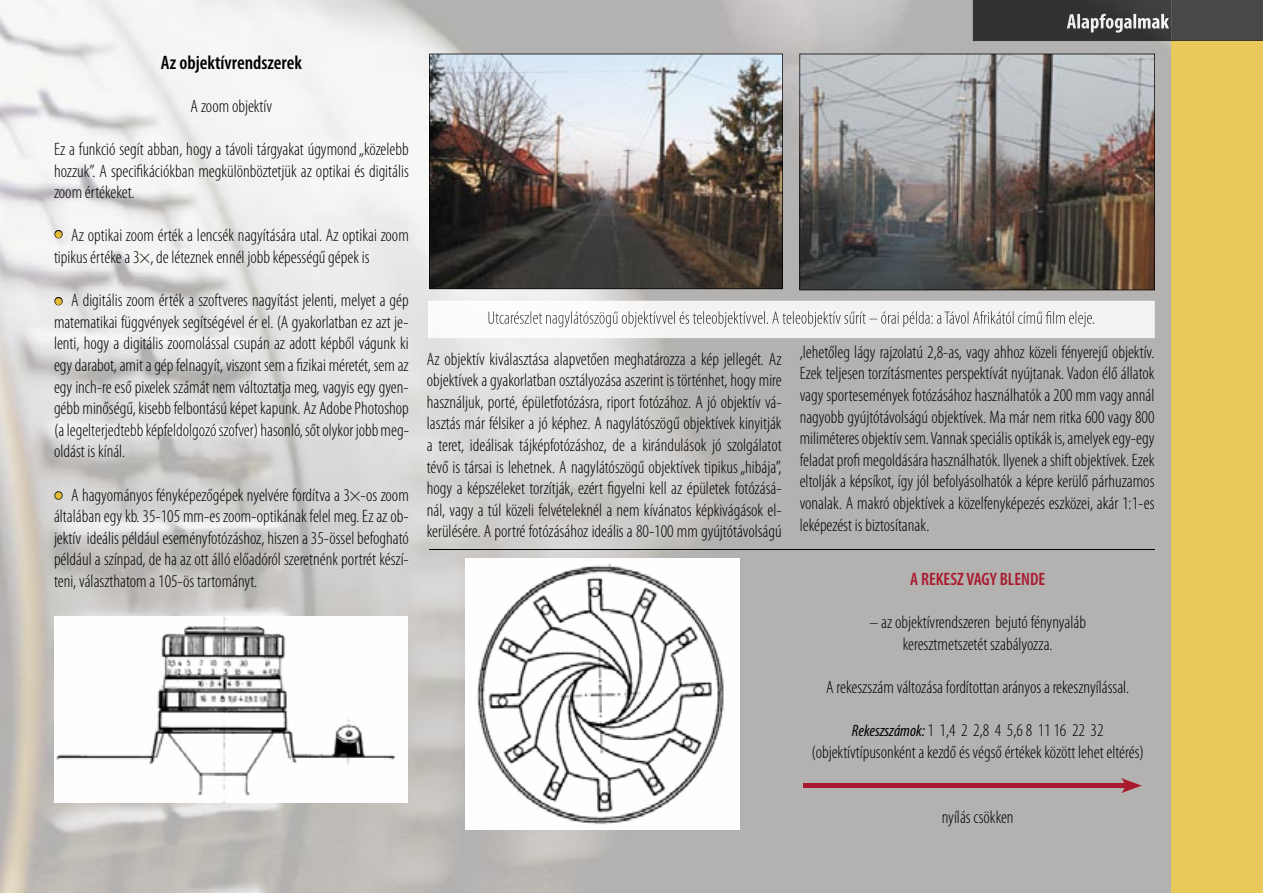
<style>
.page{position:relative;width:1263px;height:893px;background:#fff}
.page>*{position:absolute;margin:0;border:0;box-sizing:border-box;transform-origin:0 0}
.t1{font:700 condensed 31.5px/66.9px "Myriad Pro";color:#e4bb34}
.t2{font:600 condensed 19.5px "Myriad Pro";color:#000}
.t3{font:300 condensed 18px/21.6px "Myriad Pro";color:#000;text-align:justify}
.t4{font:600 condensed 18px "Myriad Pro";color:#a9192d}
.s1{font-weight:400;font-style:italic;font-size:16.5px}
</style>
<div class="page">
<img style="left:0;top:0;width:828px;height:893px">
<div style="left:828px;top:0;width:343px;height:893px;background:#b3b2b0"></div>
<div style="left:1172px;top:41px;width:91px;height:852px;background:#e9c85c"></div>
<div style="left:1171px;top:0;width:92px;height:41px;background:#474848"></div>
<img style="left:973px;top:0;width:198px;height:41px">
<hr style="left:1172px;top:40px;width:91px;height:1px;background:#3d3727">
<img style="left:1067px;top:14px;width:102px;height:19px">
<div style="left:54px;top:230px;width:9px;height:8px;border:2px solid #000;border-radius:50%"></div>
<div style="left:54px;top:297px;width:9px;height:8px;border:2px solid #000;border-radius:50%"></div>
<div style="left:54px;top:491px;width:9px;height:9px;border:2px solid #000;border-radius:50%"></div>
<img style="left:54px;top:617px;width:354px;height:185px">
<img style="left:429px;top:54px;width:354px;height:235px">
<svg style="left:799px;top:54px;width:356px;height:236px;background:#7e7a78"></svg>
<img style="left:428px;top:301px;width:726px;height:37px">
<img style="left:488px;top:311px;width:54px;height:13px">
<img style="left:546px;top:311px;width:548px;height:16px">
<img style="left:466px;top:558px;width:274px;height:272px">
<hr style="left:429px;top:550px;width:725px;height:1px;background:#000">
<div style="left:803px;top:783px;width:326px;height:5px;background:#a9192d"></div>
<svg style="left:1121px;top:778px;width:21px;height:15px"></svg>
<p class="t2" style="left:161px;top:52px;width:142px">Az objektívrendszerek</p>
<p class="t3" style="left:191px;top:96px;width:83px">A zoom objektív</p>
<p class="t3" style="left:54px;top:139px;width:356px">Ez a funkció segít abban, hogy a távoli tárgyakat úgymond „közelebb hozzuk”. A specifikációkban megkülönböztetjük az optikai és digitális zoom értékeket.</p>
<p class="t3" style="left:54px;top:225px;width:356px;text-indent:17px">Az optikai zoom érték a lencsék nagyítására utal. Az optikai zoom tipikus értéke a 3×, de léteznek ennél jobb képességű gépek is</p>
<p class="t3" style="left:54px;top:290px;width:356px;text-indent:17px">A digitális zoom érték a szoftveres nagyítást jelenti, melyet a gép matematikai függvények segítségével ér el. (A gyakorlatban ez azt je&shy;lenti, hogy a digitális zoomolással csupán az adott képből vágunk ki egy darabot, amit a gép felnagyít, viszont sem a fizikai méretét, sem az egy inch-re eső pixelek számát nem változtatja meg, vagyis egy gyen&shy;gébb minőségű, kisebb felbontású képet kapunk. Az Adobe Photoshop (a legelterjedtebb képfeldolgozó szofver) hasonló, sőt olykor jobb meg&shy;oldást is kínál.</p>
<p class="t3" style="left:54px;top:484px;width:356px;text-indent:17px">A hagyományos fényképezőgépek nyelvére fordítva a 3×-os zoom általában egy kb. 35-105 mm-es zoom-optikának felel meg. Ez az ob&shy;jektív ideális például eseményfotózáshoz, hiszen a 35-össel befogható például a színpad, de ha az ott álló előadóról szeretnénk portrét készí&shy;teni, választhatom a 105-ös tartományt.</p>
<h1 class="t1" style="left:54px;top:199px;width:11px">• •</h1>
<h1 class="t1" style="left:54px;top:460px;width:11px">•</h1>
<p class="t3" style="left:427px;top:348px;width:356px">Az objektív kiválasztása alapvetően meghatározza a kép jellegét. Az objektívek a gyakorlatban osztályozása aszerint is történhet, hogy mire használjuk, porté, épületfotózásra, riport fotózához. A jó objektív vá&shy;lasztás már félsiker a jó képhez. A nagylátószögű objektívek kinyitják a teret, ideálisak tájképfotózáshoz, de a kirándulások jó szolgálatot tévő is társai is lehetnek. A nagylátószögű objektívek tipikus „hibája”, hogy a képszéleket torzítják, ezért figyelni kell az épületek fotózásá&shy;nál, vagy a túl közeli felvételeknél a nem kívánatos képkivágások el&shy;kerülésére. A portré fotózásához ideális a 80-100 mm gyújtótávolságú</p>
<p class="t3" style="left:800px;top:342px;width:356px">,lehetőleg lágy rajzolatú 2,8-as, vagy ahhoz közeli fényerejű objektív.<br>Ezek teljesen torzításmentes perspektívát nyújtanak. Vadon élő állatok vagy sportesemények fotózásához használhatók a 200 mm vagy annál nagyobb gyújtótávolságú objektívek. Ma már nem ritka 600 vagy 800 miliméteres objektív sem. Vannak speciális optikák is, amelyek egy-egy feladat profi megoldására használhatók. Ilyenek a shift objektívek. Ezek eltolják a képsíkot, így jól befolyásolhatók a képre kerülő párhuzamos vonalak. A makró objektívek a közelfenyképezés eszközei, akár 1:1-es leképezést is biztosítanak.</p>
<p class="t4" style="left:910px;top:569px;width:137px">A REKESZ VAGY BLENDE</p>
<p class="t3" style="left:869px;top:612px;width:218px;text-align:center">– az objektívrendszeren bejutó fénynyaláb keresztmetszetét szabályozza.</p>
<p class="t3" style="left:826px;top:677px;width:304px">A rekeszszám változása fordítottan arányos a rekesznyílással.</p>
<p class="t3" style="left:811px;top:720px;width:334px;text-align:center"><span class="s1">Rekeszszámok:</span> 1 1,4 2 2,8 4 5,6 8 11 16 22 32 (objektívtípusonként a kezdő és végső értékek között lehet eltérés)</p>
<p class="t3" style="left:942px;top:806px;width:73px">nyílás csökken</p>
</div>
